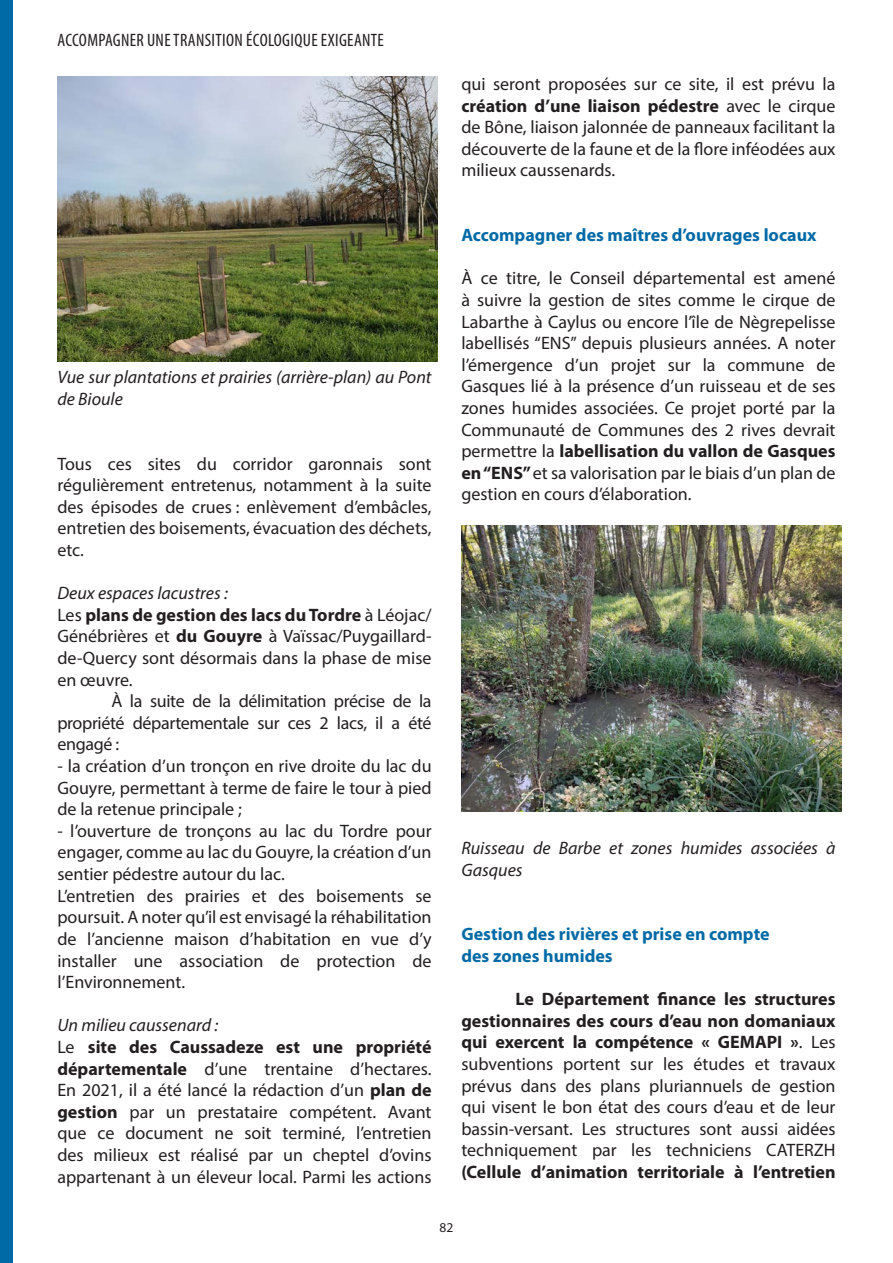
<style>
.page{position:relative;width:893px;height:1263px;background:#fff}
.page>*{position:absolute;margin:0;border:0;box-sizing:border-box;transform-origin:0 0}
.t1{font:18px/21.6px "Myriad Pro";color:#231f20;text-align:justify}
.t2{font:italic 18px/21.6px "Myriad Pro";color:#231f20}
.t3{font:700 18px/21.6px "Myriad Pro";color:#006aa6}
.t4{font:condensed 18px "Myriad Pro";letter-spacing:.02em;color:#231f20}
.t5{font:700 18px "Myriad Pro";color:#231f20}
.t6{font:13.5px "Myriad Pro";color:#231f20}
.s1{font-weight:700}
.s2{font-style:italic}
</style>
<div class="page">
<div style="left:0;top:0;width:13px;height:1263px;background:#006aa6"></div>
<img style="left:57px;top:77px;width:380px;height:285px">
<img style="left:461px;top:526px;width:381px;height:285px">
<p class="t4" style="left:58px;top:29px;width:328px">ACCOMPAGNER UNE TRANSITION ÉCOLOGIQUE EXIGEANTE</p>
<p class="t1" style="left:461px;top:73px;width:376px">qui seront proposées sur ce site, il est prévu la <span class="s1">création d’une liaison pédestre</span> avec le cirque de Bône, liaison jalonnée de panneaux facilitant la découverte de la faune et de la flore inféodées aux milieux caussenards.</p>
<p class="t2" style="left:57px;top:366px;width:376px">Vue sur plantations et prairies (arrière-plan) au Pont de Bioule</p>
<p class="t1" style="left:57px;top:452px;width:376px">Tous ces sites du corridor garonnais sont régulièrement entretenus, notamment à la suite des épisodes de crues : enlèvement d’embâcles, entretien des boisements, évacuation des déchets, etc.</p>
<p class="t1" style="left:57px;top:582px;width:376px;text-align:left"><span class="s2">Deux espaces lacustres :<br></span>Les <span class="s1">plans de gestion des lacs du Tordre</span> à Léojac/ Génébrières et <span class="s1">du Gouyre</span> à Vaïssac/Puygaillard&shy;de-Quercy sont désormais dans la phase de mise en œuvre.</p>
<p class="t1" style="left:57px;top:690px;width:376px;text-indent:54px">À la suite de la délimitation précise de la propriété départementale sur ces 2 lacs, il a été engagé :</p>
<p class="t1" style="left:57px;top:755px;width:376px">- la création d’un tronçon en rive droite du lac du Gouyre, permettant à terme de faire le tour à pied de la retenue principale ;</p>
<p class="t1" style="left:57px;top:820px;width:376px;text-align:left">- l’ouverture de tronçons au lac du Tordre pour engager, comme au lac du Gouyre, la création d’un sentier pédestre autour du lac.<br>L’entretien des prairies et des boisements se poursuit. A noter qu’il est envisagé la réhabilitation de l’ancienne maison d’habitation en vue d’y installer une association de protection de l’Environnement.</p>
<p class="t1" style="left:57px;top:1014px;width:376px;text-align:left"><span class="s2">Un milieu caussenard :<br></span>Le <span class="s1">site des Caussadeze est une propriété départementale</span> d’une trentaine d’hectares.<br>En 2021, il a été lancé la rédaction d’un <span class="s1">plan de gestion</span> par un prestataire compétent. Avant que ce document ne soit terminé, l’entretien des milieux est réalisé par un cheptel d’ovins appartenant à un éleveur local. Parmi les actions</p>
<p class="t3" style="left:461px;top:224px;width:357px">Accompagner des maîtres d’ouvrages locaux</p>
<p class="t1" style="left:461px;top:267px;width:376px">À ce titre, le Conseil départemental est amené à suivre la gestion de sites comme le cirque de Labarthe à Caylus ou encore l’île de Nègrepelisse labellisés “ENS” depuis plusieurs années. A noter l’émergence d’un projet sur la commune de Gasques lié à la présence d’un ruisseau et de ses zones humides associées. Ce projet porté par la Communauté de Communes des 2 rives devrait permettre la <span class="s1">labellisation du vallon de Gasques en “ENS”</span> et sa valorisation par le biais d’un plan de gestion en cours d’élaboration.</p>
<p class="t2" style="left:461px;top:837px;width:376px">Ruisseau de Barbe et zones humides associées à<br>Gasques</p>
<p class="t3" style="left:461px;top:923px;width:310px">Gestion des rivières et prise en compte des zones humides</p>
<p class="t1" style="left:461px;top:988px;width:376px;text-indent:54px"><span class="s1">Le Département finance les structures gestionnaires des cours d’eau non domaniaux qui exercent la compétence « GEMAPI »</span>. Les subventions portent sur les études et travaux prévus dans des plans pluriannuels de gestion qui visent le bon état des cours d’eau et de leur bassin-versant. Les structures sont aussi aidées techniquement par les techniciens CATERZH</p>
<p class="t5" style="left:461px;top:1160px;width:376px">(Cellule d’animation territoriale à l’entretien</p>
<p class="t6" style="left:440px;top:1219px;width:15px">82</p>
</div>
